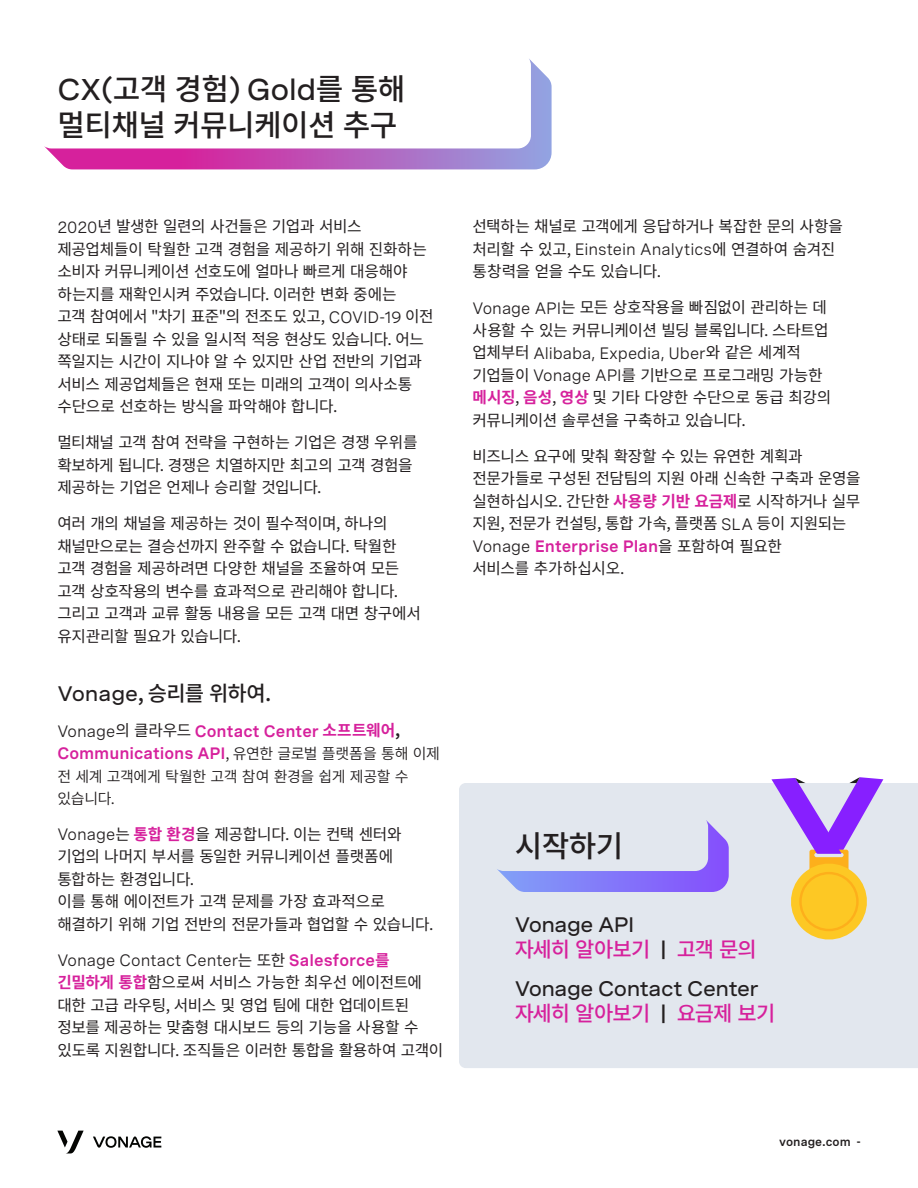
<style>
.page{position:relative;width:918px;height:1188px;background:#fff}
.page>*{position:absolute;margin:0;border:0;box-sizing:border-box;transform-origin:0 0}
._02-Headline{font:500 30px/36px "Noto Sans CJ Kkr";letter-spacing:-.02em;color:#231f20}
._01-Body_12pt{font:500 expanded 21px/25.2px "Spezia";letter-spacing:-.025em;color:#231f20}
._01-Body_12pt-2{font:500 21px/25.2px "Noto Sans CJ Kkr";letter-spacing:-.05em;color:#d6219c}
._01-Body_12pt-3{font:500 21px "Noto Sans CJ Kkr";letter-spacing:-.045em;color:#231f20}
._01-Body_12pt-4{font:16.5px "Spezia";color:#231f20}
._01-Body_12pt-5{font:600 16.5px/22.5px "Spezia";color:#d6219c}
._01-Body_12pt-6{font:15.75px/22.5px "Noto Sans CJ Kkr";letter-spacing:-.025em;color:#231f20}
._01-Body_12pt-7{font:600 15px/22.5px "Noto Sans CJ Kkr";letter-spacing:-.025em;color:#231f20}
.t1{font:600 12px "Spezia";color:#231f20}
.s1{font-family:"Spezia";font-stretch:expanded}
.s2{font-family:"Spezia";font-size:16.5px}
.s3{font-weight:400;color:#231f20}
.s4{font-family:"Noto Sans CJ Kkr";font-weight:400;font-size:15.75px;color:#231f20}
.s5{font-family:"Noto Sans CJ Kkr";font-weight:700;font-size:15.75px}
.s6{font-family:"Noto Sans CJ Kkr";font-weight:700;font-size:15.75px;color:#231f20}
.s7{font-family:"Noto Sans CJ Kkr";font-size:15px;color:#231f20}
.s8{font-weight:700;color:#d6219c}
.s9{font-family:"Noto Sans CJ Kkr";font-size:15.75px}
.s10{font-weight:600;color:#d6219c}
.s11{font-family:"Noto Sans CJ Kkr";font-weight:700;font-size:15.75px;color:#d6219c}
.s12{font-family:"Spezia";font-stretch:expanded;color:#231f20}
.s13{font-family:"Spezia";font-weight:600;color:#231f20}
.s14{font-family:"Noto Sans CJ Kkr";font-stretch:normal;color:#d6219c}
.s15{font-weight:600;font-stretch:normal}
</style>
<div class="page">
<svg style="left:57px;top:1131px;width:27px;height:22px"></svg>
<svg style="left:93px;top:1136px;width:68px;height:12px"></svg>
<div style="left:459px;top:783px;width:459px;height:285px;background:#e2e7ee"></div>
<svg style="left:497px;top:820px;width:232px;height:72px;background:#c3c0f1"></svg>
<svg style="left:44px;top:59px;width:508px;height:110px"></svg>
<svg style="left:771px;top:777px;width:112px;height:166px;background:#d8b8bb"></svg>
<p class="_02-Headline" style="left:57px;top:72px;width:349px"><span class="s1">CX(</span>고객 경험<span class="s1">) Gold</span>를 통해 멀티채널 커뮤니케이션 추구</p>
<p class="_01-Body_12pt-6" style="left:57px;top:216px;width:378px"><span class="s2">2020</span>년 발생한 일련의 사건들은 기업과 서비스 제공업체들이 탁월한 고객 경험을 제공하기 위해 진화하는 소비자 커뮤니케이션 선호도에 얼마나 빠르게 대응해야 하는지를 재확인시켜 주었습니다. 이러한 변화 중에는<br>고객 참여에서 "차기 표준"의 전조도 있고, <span class="s2">COVID-19</span> 이전 상태로 되돌릴 수 있을 일시적 적응 현상도 있습니다. 어느 쪽일지는 시간이 지나야 알 수 있지만 산업 전반의 기업과 서비스 제공업체들은 현재 또는 미래의 고객이 의사소통 수단으로 선호하는 방식을 파악해야 합니다.</p>
<p class="_01-Body_12pt-6" style="left:57px;top:432px;width:362px">멀티채널 고객 참여 전략을 구현하는 기업은 경쟁 우위를 확보하게 됩니다. 경쟁은 치열하지만 최고의 고객 경험을 제공하는 기업은 언제나 승리할 것입니다.</p>
<p class="_01-Body_12pt-6" style="left:57px;top:513px;width:365px">여러 개의 채널을 제공하는 것이 필수적이며, 하나의 채널만으로는 결승선까지 완주할 수 없습니다. 탁월한 고객 경험을 제공하려면 다양한 채널을 조율하여 모든 고객 상호작용의 변수를 효과적으로 관리해야 합니다. 그리고 고객과 교류 활동 내용을 모든 고객 대면 창구에서 유지관리할 필요가 있습니다.</p>
<p class="_01-Body_12pt-3" style="left:57px;top:681px;width:215px"><span class="s1">Vonage</span>, 승리를 위하여.</p>
<p class="_01-Body_12pt-5" style="left:57px;top:718px;width:384px"><span class="s3">Vonage</span><span class="s4">의 클라우드</span> Contact Center <span class="s5">소프트웨어</span><span class="s6">,<br></span>Communications API<span class="s7">, 유연한 글로벌 플랫폼을 통해 이제</span></p>
<p class="_01-Body_12pt-7" style="left:57px;top:765px;width:353px">전 세계 고객에게 탁월한 고객 참여 환경을 쉽게 제공할 수 있습니다.</p>
<p class="_01-Body_12pt-6" style="left:57px;top:823px;width:378px"><span class="s2">Vonage</span>는 <span class="s8">통합 환경</span>을 제공합니다. 이는 컨택 센터와 기업의 나머지 부서를 동일한 커뮤니케이션 플랫폼에 통합하는 환경입니다.<br>이를 통해 에이전트가 고객 문제를 가장 효과적으로 해결하기 위해 기업 전반의 전문가들과 협업할 수 있습니다.</p>
<p class="_01-Body_12pt-4" style="left:57px;top:948px;width:334px">Vonage Contact Center<span class="s9">는 또한</span> <span class="s10">Salesforce</span><span class="s11">를</span></p>
<p class="_01-Body_12pt-6" style="left:57px;top:972px;width:387px"><span class="s8">긴밀하게 통합</span>함으로써 서비스 가능한 최우선 에이전트에 대한 고급 라우팅, 서비스 및 영업 팀에 대한 업데이트된 정보를 제공하는 맞춤형 대시보드 등의 기능을 사용할 수 있도록 지원합니다. 조직들은 이러한 통합을 활용하여 고객이</p>
<p class="_01-Body_12pt-6" style="left:472px;top:216px;width:372px">선택하는 채널로 고객에게 응답하거나 복잡한 문의 사항을</p>
<p class="_01-Body_12pt-4" style="left:472px;top:237px;width:364px"><span class="s9">처리할 수 있고,</span> Einstein Analytics<span class="s9">에 연결하여 숨겨진</span></p>
<p class="_01-Body_12pt-6" style="left:472px;top:261px;width:190px">통창력을 얻을 수도 있습니다.</p>
<p class="_01-Body_12pt-6" style="left:472px;top:297px;width:358px"><span class="s2">Vonage API</span>는 모든 상호작용을 빠짐없이 관리하는 데 사용할 수 있는 커뮤니케이션 빌딩 블록입니다. 스타트업</p>
<p class="_01-Body_12pt-4" style="left:472px;top:341px;width:330px"><span class="s9">업체부터</span> Alibaba, Expedia, Uber<span class="s9">와 같은 세계적</span></p>
<p class="_01-Body_12pt-6" style="left:472px;top:364px;width:360px">기업들이 <span class="s2">Vonage API</span>를 기반으로 프로그래밍 가능한 <span class="s8">메시징</span>, <span class="s8">음성</span>, <span class="s8">영상</span> 및 기타 다양한 수단으로 동급 최강의 커뮤니케이션 솔루션을 구축하고 있습니다.</p>
<p class="_01-Body_12pt-6" style="left:472px;top:445px;width:390px">비즈니스 요구에 맞춰 확장할 수 있는 유연한 계획과 전문가들로 구성된 전담팀의 지원 아래 신속한 구축과 운영을 실현하십시오. 간단한 <span class="s8">사용량 기반 요금제</span>로 시작하거나 실무 지원, 전문가 컨설팅, 통합 가속, 플랫폼 <span class="s2">SLA</span> 등이 지원되는</p>
<p class="_01-Body_12pt-5" style="left:472px;top:534px;width:311px"><span class="s3">Vonage</span> Enterprise Plan<span class="s4">을 포함하여 필요한</span></p>
<p class="_01-Body_12pt-6" style="left:472px;top:558px;width:154px">서비스를 추가하십시오.</p>
<p class="_02-Headline" style="left:515px;top:828px;width:110px">시작하기</p>
<p class="_01-Body_12pt-2" style="left:515px;top:912px;width:243px"><span class="s12">Vonage API<br></span>자세히 알아보기 <span class="s13">|</span> 고객 문의</p>
<p class="_01-Body_12pt" style="left:515px;top:974px;width:262px">Vonage Contact Center <span class="s14">자세히 알아보기</span> <span class="s15">|</span> <span class="s14">요금제 보기</span></p>
<p class="t1" style="left:779px;top:1132px;width:83px">vonage.com -</p>
</div>
